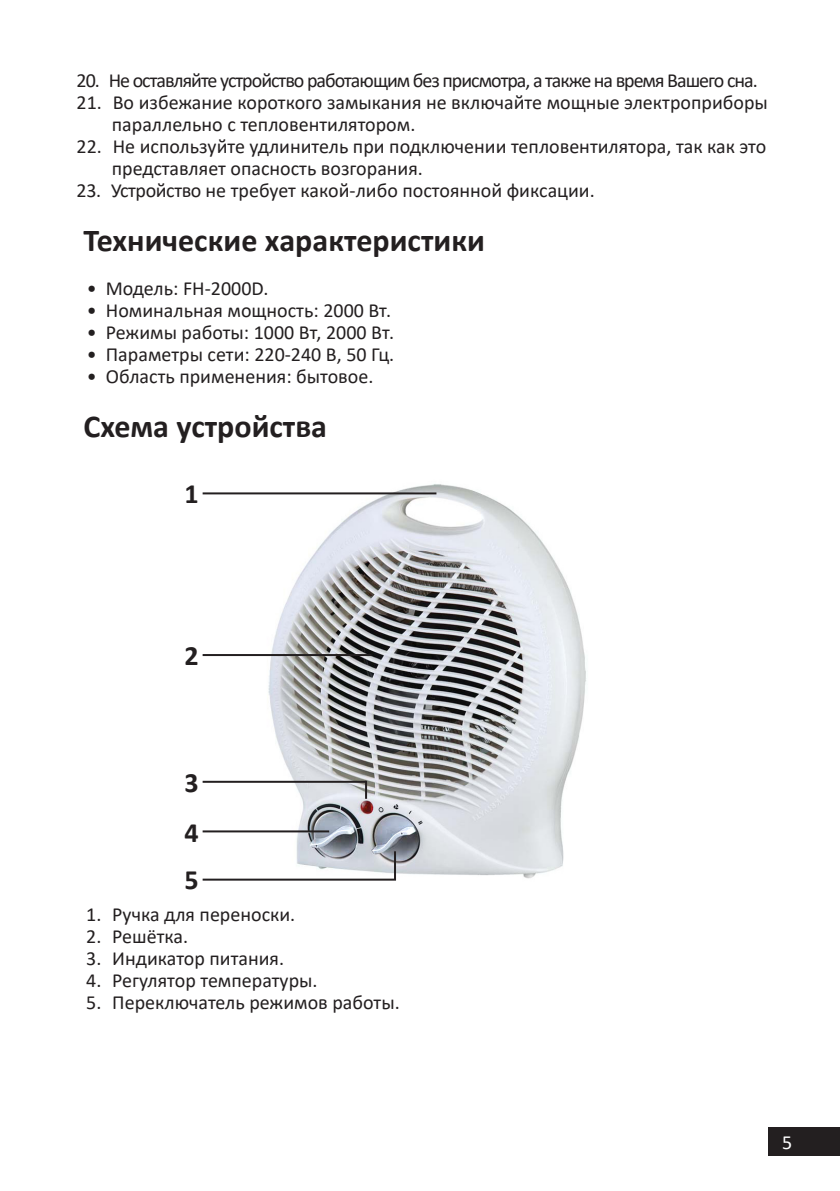
<style>
.page{position:relative;width:840px;height:1191px;background:#fff}
.page>*{position:absolute;margin:0;border:0;box-sizing:border-box;transform-origin:0 0}
.Заголовок_16{font:700 32px "Calibri";color:#231f20}
.цифры_на_схемах{font:700 28px "Calibri";color:#231f20}
.t1{font:20px/22px "Calibri";color:#231f20}
.t2{font:20px "Calibri";letter-spacing:-.05em;color:#231f20}
.t3{font:20px "Calibri";color:#fff}
</style>
<div class="page">
<div style="left:767px;top:1126px;width:72px;height:29px;background:#231f20"></div>
<img style="left:234px;top:484px;width:352px;height:397px">
<hr style="left:202px;top:654px;width:169px;height:2px;background:#231f20">
<svg style="left:365px;top:781px;width:2px;height:18px"></svg>
<hr style="left:202px;top:781px;width:164px;height:2px;background:#231f20">
<hr style="left:202px;top:830px;width:127px;height:2px;background:#231f20">
<hr style="left:394px;top:851px;width:2px;height:28px;background:#231f20">
<hr style="left:202px;top:878px;width:194px;height:2px;background:#231f20">
<hr style="left:202px;top:492px;width:234px;height:2px;background:#231f20">
<p class="t2" style="left:77px;top:66px;width:682px">20. Не оставляйте устройство работающим без присмотра, а также на время Вашего сна.</p>
<p class="t1" style="left:112px;top:91px;width:657px;text-indent:-35px">21. Во избежание короткого замыкания не включайте мощные электроприборы параллельно с тепловентилятором.</p>
<p class="t1" style="left:112px;top:135px;width:655px;text-indent:-35px">22. Не используйте удлинитель при подключении тепловентилятора, так как это представляет опасность возгорания.</p>
<p class="t1" style="left:77px;top:179px;width:519px">23. Устройство не требует какой-либо постоянной фиксации.</p>
<p class="Заголовок_16" style="left:83px;top:218px;width:403px">Технические характеристики</p>
<p class="t1" style="left:87px;top:277px;width:183px">• Модель: FH-2000D.</p>
<p class="t1" style="left:87px;top:299px;width:306px">• Номинальная мощность: 2000 Вт.</p>
<p class="t1" style="left:87px;top:321px;width:308px">• Режимы работы: 1000 Вт, 2000 Вт.</p>
<p class="t1" style="left:87px;top:343px;width:309px">• Параметры сети: 220-240 В, 50 Гц.</p>
<p class="t1" style="left:87px;top:365px;width:288px">• Область применения: бытовое.</p>
<p class="Заголовок_16" style="left:83px;top:404px;width:245px">Схема устройства</p>
<p class="цифры_на_схемах" style="left:184px;top:474px;width:16px">1</p>
<p class="цифры_на_схемах" style="left:184px;top:635px;width:16px">2</p>
<p class="цифры_на_схемах" style="left:184px;top:763px;width:16px">3</p>
<p class="цифры_на_схемах" style="left:184px;top:813px;width:16px">4</p>
<p class="цифры_на_схемах" style="left:184px;top:860px;width:16px">5</p>
<p class="t1" style="left:86px;top:903px;width:210px">1. Ручка для переноски.</p>
<p class="t1" style="left:86px;top:925px;width:103px">2. Решётка.</p>
<p class="t1" style="left:86px;top:947px;width:199px">3. Индикатор питания.</p>
<p class="t1" style="left:86px;top:969px;width:233px">4. Регулятор температуры.</p>
<p class="t1" style="left:86px;top:991px;width:315px">5. Переключатель режимов работы.</p>
<p class="t3" style="left:781px;top:1128px;width:12px">5</p>
</div>
